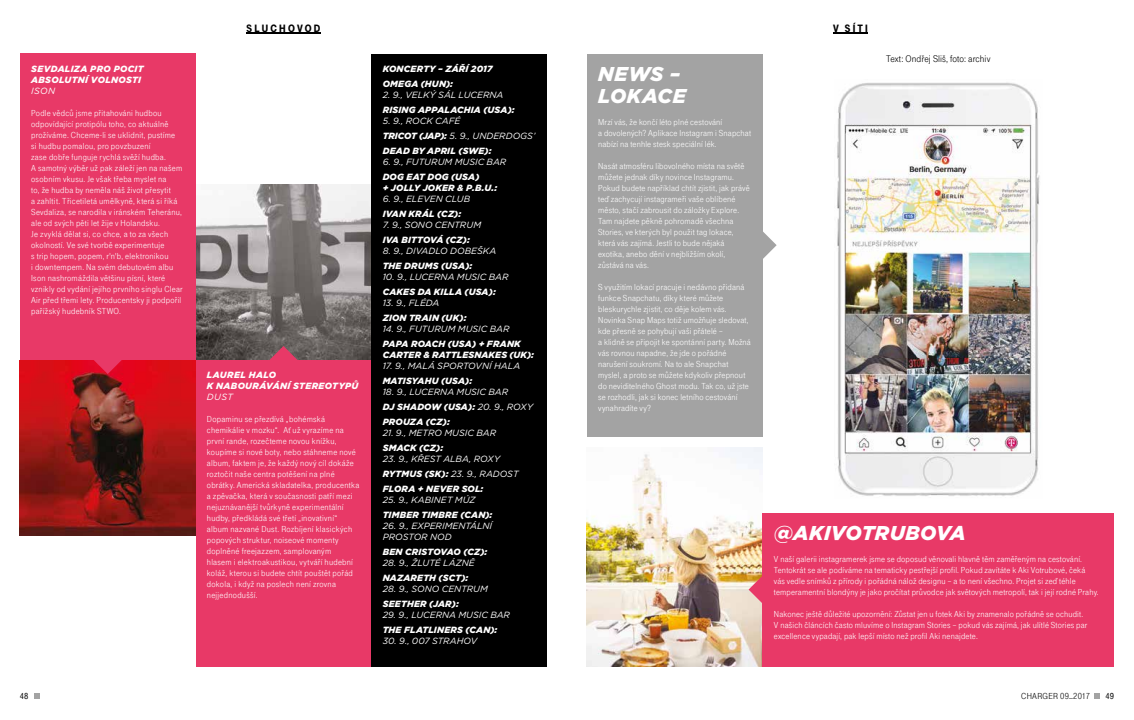
<style>
.page{position:relative;width:1134px;height:720px;background:#fff}
.page>*{position:absolute;margin:0;border:0;box-sizing:border-box;transform-origin:0 0}
.t1{font:italic 900 20px/22px "Gotham";letter-spacing:.02em;color:#fff}
.t2{font:11px "Tele Grotesk EE Ultr";letter-spacing:.21em;color:#000}
.t3{font:10px "Tele Grotesk EE Norm";letter-spacing:.01em;color:#000}
.t4{font:9px/11px "Tele Grotesk EE Norm";letter-spacing:.025em;color:#fff}
.t5{font:italic 900 9px/11px "Gotham";letter-spacing:.02em;color:#fff}
.t6{font:italic 9px/15px "Gotham";color:#fff}
.t7{font:9px "Tele Grotesk EE Norm";letter-spacing:.025em;color:#000}
.t8{font:9px "Tele Grotesk EE Halb";color:#000}
.s1{font-weight:400}
.s2{font-weight:900}
</style>
<div class="page">
<svg style="left:34px;top:693px;width:6px;height:6px"></svg>
<svg style="left:1094px;top:693px;width:6px;height:6px"></svg>
<img style="left:20px;top:360px;width:176px;height:176px">
<img style="left:196px;top:184px;width:175px;height:176px">
<svg style="left:269px;top:346px;width:28px;height:14px"></svg>
<svg style="left:94px;top:360px;width:28px;height:14px"></svg>
<img style="left:587px;top:448px;width:176px;height:218px">
<svg style="left:748px;top:576px;width:15px;height:28px"></svg>
<svg style="left:763px;top:232px;width:14px;height:27px"></svg>
<hr style="left:246px;top:32px;width:75px;height:1px;background:#000">
<hr style="left:833px;top:32px;width:35px;height:1px;background:#000">
<div style="left:587px;top:54px;width:176px;height:383px;background:#a3a3a3"></div>
<div style="left:763px;top:513px;width:351px;height:153px;background:#e83967"></div>
<img style="left:837px;top:82px;width:203px;height:414px">
<div style="left:20px;top:54px;width:176px;height:306px;background:#e83967"></div>
<div style="left:196px;top:360px;width:175px;height:306px;background:#e83967"></div>
<div style="left:371px;top:54px;width:176px;height:612px;background:#000"></div>
<p class="t5" style="left:31px;top:64px;width:114px">SEVDALIZA PRO POCIT<br>ABSOLUTNÍ VOLNOSTI</p>
<p class="t6" style="left:31px;top:84px;width:25px">ISON</p>
<p class="t4" style="left:31px;top:108px;width:153px">Podle vědců jsme přitahováni hudbou odpovídající protipólu toho, co aktuálně prožíváme. Chceme-li se uklidnit, pustíme si hudbu pomalou, pro povzbuzení<br>zase dobře funguje rychlá svěží hudba.<br>A samotný výběr už pak záleží jen na našem osobním vkusu. Je však třeba myslet na<br>to, že hudba by neměla náš život přesytit<br>a zahltit. Třicetiletá umělkyně, která si říká Sevdaliza, se narodila v iránském Teheránu, ale od svých pěti let žije v Holandsku.<br>Je zvyklá dělat si, co chce, a to za všech okolností. Ve své tvorbě experimentuje<br>s trip hopem, popem, r'n'b, elektronikou<br>i downtempem. Na svém debutovém albu Ison nashromáždila většinu písní, které vznikly od vydání jejího prvního singlu Clear Air před třemi lety. Producentsky ji podpořil pařížský hudebník STWO.</p>
<p class="t2" style="left:246px;top:22px;width:76px">SLUCHOVOD</p>
<p class="t2" style="left:833px;top:22px;width:36px">V SÍTI</p>
<p class="t5" style="left:207px;top:370px;width:153px">LAUREL HALO<br>K NABOURÁVÁNÍ STEREOTYPŮ</p>
<p class="t6" style="left:207px;top:390px;width:28px">DUST</p>
<p class="t4" style="left:207px;top:414px;width:154px">Dopaminu se přezdívá „bohémská chemikálie v mozku“. Ať už vyrazíme na první rande, rozečteme novou knížku, koupíme si nové boty, nebo stáhneme nové album, faktem je, že každý nový cíl dokáže roztočit naše centra potěšení na plné obrátky. Americká skladatelka, producentka a zpěvačka, která v současnosti patří mezi nejuznávanější tvůrkyně experimentální hudby, předkládá své třetí „inovativní“ album nazvané Dust. Rozbíjení klasických popových struktur, noiseové momenty doplněné freejazzem, samplovaným<br>hlasem i elektroakustikou, vytváří hudební koláž, kterou si budete chtít pouštět pořád dokola, i když na poslech není zrovna nejjednodušší.</p>
<p class="t5" style="left:383px;top:62px;width:111px;line-height:15px">KONCERTY – ZÁŘÍ 2017<br>OMEGA (HUN):</p>
<p class="t6" style="left:383px;top:88px;width:122px">2. 9., VELKÝ SÁL LUCERNA</p>
<p class="t5" style="left:383px;top:105px;width:133px">RISING APPALACHIA (USA):</p>
<p class="t5" style="left:383px;top:114px;width:154px;line-height:15px"><span class="s1">5. 9., ROCK CAFÉ<br></span>TRICOT (JAP): <span class="s1">5. 9., UNDERDOGS’<br></span>DEAD BY APRIL (SWE):</p>
<p class="t6" style="left:383px;top:155px;width:125px">6. 9., FUTURUM MUSIC BAR</p>
<p class="t5" style="left:383px;top:172px;width:116px">DOG EAT DOG (USA)<br>+ JOLLY JOKER &amp; P.B.U.:</p>
<p class="t6" style="left:383px;top:192px;width:89px">6. 9., ELEVEN CLUB</p>
<p class="t5" style="left:383px;top:209px;width:80px">IVAN KRÁL (CZ):</p>
<p class="t6" style="left:383px;top:218px;width:100px">7. 9., SONO CENTRUM</p>
<p class="t5" style="left:383px;top:235px;width:89px">IVA BITTOVÁ (CZ):</p>
<p class="t6" style="left:383px;top:244px;width:115px">8. 9., DIVADLO DOBEŠKA</p>
<p class="t5" style="left:383px;top:261px;width:91px">THE DRUMS (USA):</p>
<p class="t6" style="left:383px;top:270px;width:127px">10. 9., LUCERNA MUSIC BAR</p>
<p class="t5" style="left:383px;top:287px;width:115px">CAKES DA KILLA (USA):</p>
<p class="t6" style="left:383px;top:296px;width:58px">13. 9., FLÉDA</p>
<p class="t5" style="left:383px;top:313px;width:85px">ZION TRAIN (UK):</p>
<p class="t6" style="left:383px;top:322px;width:128px">14. 9., FUTURUM MUSIC BAR</p>
<p class="t5" style="left:383px;top:339px;width:153px">PAPA ROACH (USA) + FRANK<br>CARTER &amp; RATTLESNAKES (UK):</p>
<p class="t6" style="left:383px;top:359px;width:139px">17. 9., MALÁ SPORTOVNÍ HALA</p>
<p class="t5" style="left:383px;top:376px;width:91px">MATISYAHU (USA):</p>
<p class="t6" style="left:383px;top:385px;width:152px">18. 9., LUCERNA MUSIC BAR<br><span class="s2">DJ SHADOW (USA):</span> 20. 9., ROXY<br><span class="s2">PROUZA (CZ):</span></p>
<p class="t6" style="left:383px;top:426px;width:115px">21. 9., METRO MUSIC BAR</p>
<p class="t5" style="left:383px;top:443px;width:62px">SMACK (CZ):</p>
<p class="t6" style="left:383px;top:452px;width:137px">23. 9., KŘEST ALBA, ROXY<br><span class="s2">RYTMUS (SK):</span> 23. 9., RADOST<br><span class="s2">FLORA + NEVER SOL:</span></p>
<p class="t6" style="left:383px;top:493px;width:94px">25. 9., KABINET MÚZ</p>
<p class="t5" style="left:383px;top:510px;width:111px">TIMBER TIMBRE (CAN):</p>
<p class="t6" style="left:383px;top:521px;width:111px;line-height:11px">26. 9., EXPERIMENTÁLNÍ<br>PROSTOR NOD</p>
<p class="t5" style="left:383px;top:547px;width:106px">BEN CRISTOVAO (CZ):</p>
<p class="t6" style="left:383px;top:556px;width:94px">28. 9., ŽLUTÉ LÁZNĚ</p>
<p class="t5" style="left:383px;top:573px;width:87px">NAZARETH (SCT):</p>
<p class="t6" style="left:383px;top:582px;width:107px">28. 9., SONO CENTRUM</p>
<p class="t5" style="left:383px;top:599px;width:78px">SEETHER (JAR):</p>
<p class="t6" style="left:383px;top:608px;width:129px">29. 9., LUCERNA MUSIC BAR</p>
<p class="t5" style="left:383px;top:625px;width:116px">THE FLATLINERS (CAN):</p>
<p class="t6" style="left:383px;top:634px;width:96px">30. 9., 007 STRAHOV</p>
<h1 class="t1" style="left:598px;top:63px;width:89px">NEWS –<br>LOKACE</h1>
<p class="t4" style="left:598px;top:117px;width:154px">Mrzí vás, že končí léto plné cestování<br>a dovolených? Aplikace Instagram i Snapchat nabízí na tenhle stesk speciální lék.</p>
<p class="t4" style="left:598px;top:161px;width:153px">Nasát atmosféru libovolného místa na světě můžete jednak díky novince Instagramu.<br>Pokud budete například chtít zjistit, jak právě teď zachycují instagrameři vaše oblíbené město, stačí zabrousit do záložky Explore.<br>Tam najdete pěkně pohromadě všechna Stories, ve kterých byl použit tag lokace, která vás zajímá. Jestli to bude nějaká exotika, anebo dění v nejbližším okolí, zůstává na vás.</p>
<p class="t4" style="left:598px;top:282px;width:154px">S využitím lokací pracuje i nedávno přidaná funkce Snapchatu, díky které můžete bleskurychle zjistit, co děje kolem vás.<br>Novinka Snap Maps totiž umožňuje sledovat, kde přesně se pohybují vaši přátelé –<br>a klidně se připojit ke spontánní party. Možná vás rovnou napadne, že jde o pořádné narušení soukromí. Na to ale Snapchat myslel, a proto se můžete kdykoliv přepnout do neviditelného Ghost modu. Tak co, už jste se rozhodli, jak si konec letního cestování vynahradíte vy?</p>
<p class="t3" style="left:886px;top:53px;width:106px">Text: Ondřej Sliš, foto: archiv</p>
<h1 class="t1" style="left:774px;top:522px;width:193px">@AKIVOTRUBOVA</h1>
<p class="t4" style="left:774px;top:554px;width:326px">V naší galerii instagramerek jsme se doposud věnovali hlavně těm zaměřeným na cestování.<br>Tentokrát se ale podíváme na tematicky pestřejší profil. Pokud zavítáte k Aki Votrubové, čeká<br>vás vedle snímků z přírody i pořádná nálož designu – a to není všechno. Projet si zeď téhle temperamentní blondýny je jako pročítat průvodce jak světových metropolí, tak i její rodné Prahy.</p>
<p class="t4" style="left:774px;top:609px;width:315px">Nakonec ještě důležité upozornění: Zůstat jen u fotek Aki by znamenalo pořádně se ochudit.<br>V našich článcích často mluvíme o Instagram Stories – pokud vás zajímá, jak ulítlé Stories par excellence vypadají, pak lepší místo než profil Aki nenajdete.</p>
<p class="t8" style="left:20px;top:691px;width:10px">48</p>
<p class="t7" style="left:1021px;top:691px;width:70px">CHARGER 09_2017</p>
<p class="t8" style="left:1106px;top:691px;width:10px">49</p>
</div>
